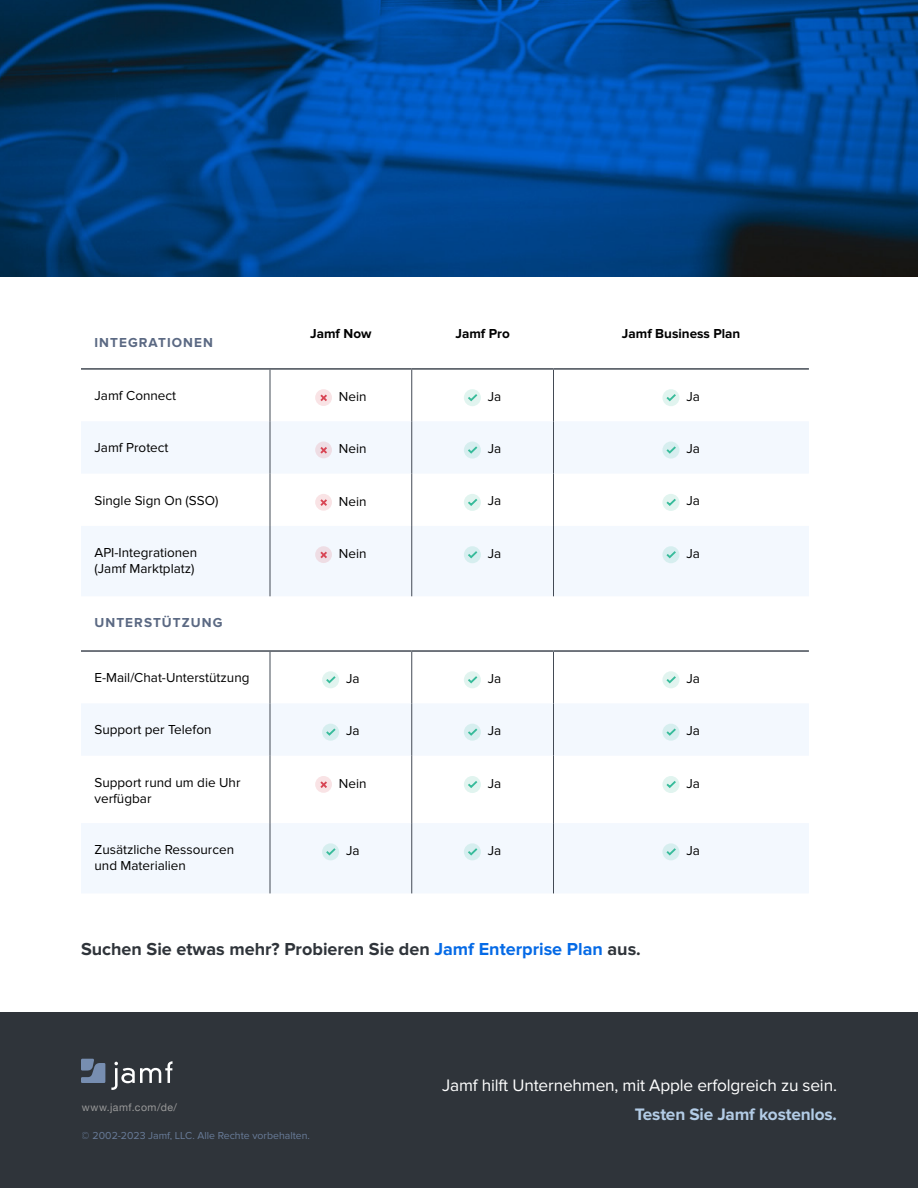
<style>
.page{position:relative;width:918px;height:1188px;background:#fff}
.page>*{position:absolute;margin:0;border:0;box-sizing:border-box;transform-origin:0 0}
.t1{font:700 18px "Proxima Nova";color:#2f343a}
.t2{font:17.25px "Proxima Nova";letter-spacing:-.01em;color:#fff}
.t3{font:700 17.25px "Proxima Nova";letter-spacing:-.01em;color:#b3cce6}
.t4{font:13.5px/16.2px "Proxima Nova";color:#000}
.t5{font:700 13.5px "Proxima Nova";color:#000}
.t6{font:700 13.5px "Proxima Nova";letter-spacing:.08em;color:#5b6983}
.t7{font:10.5px "Proxima Nova";color:#778eb1}
.t8{font:10.5px "Helvetica Neue";letter-spacing:.045em;color:#999}
.s1{color:#056ae6}
</style>
<div class="page">
<svg style="left:81px;top:421px;width:728px;height:472px;fill:#f3f8fe"></svg>
<hr style="left:270px;top:370px;width:1px;height:51px;background:#434a54">
<hr style="left:411px;top:370px;width:1px;height:51px;background:#434a54">
<hr style="left:553px;top:370px;width:1px;height:51px;background:#434a54">
<hr style="left:270px;top:421px;width:1px;height:53px;background:#434a54">
<hr style="left:411px;top:421px;width:1px;height:53px;background:#434a54">
<hr style="left:553px;top:421px;width:1px;height:53px;background:#434a54">
<hr style="left:270px;top:474px;width:1px;height:52px;background:#434a54">
<hr style="left:411px;top:474px;width:1px;height:52px;background:#434a54">
<hr style="left:553px;top:474px;width:1px;height:52px;background:#434a54">
<hr style="left:270px;top:526px;width:1px;height:70px;background:#434a54">
<hr style="left:411px;top:526px;width:1px;height:70px;background:#434a54">
<hr style="left:553px;top:526px;width:1px;height:70px;background:#434a54">
<hr style="left:270px;top:652px;width:1px;height:51px;background:#434a54">
<hr style="left:411px;top:652px;width:1px;height:51px;background:#434a54">
<hr style="left:553px;top:652px;width:1px;height:51px;background:#434a54">
<hr style="left:270px;top:703px;width:1px;height:53px;background:#434a54">
<hr style="left:411px;top:703px;width:1px;height:53px;background:#434a54">
<hr style="left:553px;top:703px;width:1px;height:53px;background:#434a54">
<hr style="left:270px;top:756px;width:1px;height:67px;background:#434a54">
<hr style="left:411px;top:756px;width:1px;height:67px;background:#434a54">
<hr style="left:553px;top:756px;width:1px;height:67px;background:#434a54">
<hr style="left:270px;top:823px;width:1px;height:70px;background:#434a54">
<hr style="left:411px;top:823px;width:1px;height:70px;background:#434a54">
<hr style="left:553px;top:823px;width:1px;height:70px;background:#434a54">
<hr style="left:81px;top:368px;width:189px;height:2px;background:#434a54">
<hr style="left:81px;top:650px;width:189px;height:2px;background:#434a54">
<hr style="left:270px;top:650px;width:142px;height:2px;background:#434a54">
<hr style="left:412px;top:650px;width:142px;height:2px;background:#434a54">
<hr style="left:554px;top:650px;width:255px;height:2px;background:#434a54">
<hr style="left:270px;top:368px;width:142px;height:2px;background:#434a54">
<hr style="left:412px;top:368px;width:142px;height:2px;background:#434a54">
<hr style="left:554px;top:368px;width:255px;height:2px;background:#434a54">
<div style="left:315px;top:389px;width:17px;height:17px;background:#f9e3e5;border-radius:50%"></div>
<svg style="left:320px;top:394px;width:7px;height:7px"></svg>
<div style="left:464px;top:389px;width:17px;height:17px;background:#e1f4ef;border-radius:50%"></div>
<svg style="left:468px;top:394px;width:10px;height:8px"></svg>
<svg style="left:662px;top:389px;width:18px;height:17px"></svg>
<svg style="left:664px;top:392px;width:14px;height:11px"></svg>
<div style="left:315px;top:442px;width:17px;height:16px;background:#eedde4;border-radius:50%"></div>
<svg style="left:320px;top:447px;width:7px;height:7px"></svg>
<svg style="left:464px;top:442px;width:17px;height:17px"></svg>
<svg style="left:466px;top:444px;width:13px;height:11px"></svg>
<svg style="left:662px;top:442px;width:18px;height:17px"></svg>
<svg style="left:664px;top:444px;width:14px;height:11px"></svg>
<div style="left:315px;top:494px;width:17px;height:17px;background:#f9e3e5;border-radius:50%"></div>
<svg style="left:320px;top:499px;width:7px;height:7px"></svg>
<div style="left:464px;top:494px;width:17px;height:17px;background:#e1f4ef;border-radius:50%"></div>
<svg style="left:468px;top:499px;width:10px;height:7px"></svg>
<div style="left:662px;top:494px;width:18px;height:17px;background:#e1f4ef;border-radius:50%"></div>
<svg style="left:666px;top:498px;width:10px;height:8px"></svg>
<div style="left:315px;top:546px;width:17px;height:17px;background:#eedde4;border-radius:50%"></div>
<svg style="left:320px;top:551px;width:7px;height:8px"></svg>
<div style="left:464px;top:546px;width:17px;height:17px;background:#d6eeef;border-radius:50%"></div>
<svg style="left:468px;top:551px;width:10px;height:8px"></svg>
<svg style="left:662px;top:546px;width:18px;height:17px"></svg>
<svg style="left:664px;top:549px;width:14px;height:11px"></svg>
<div style="left:322px;top:671px;width:17px;height:17px;background:#e1f4ef;border-radius:50%"></div>
<svg style="left:326px;top:674px;width:12px;height:11px"></svg>
<div style="left:464px;top:671px;width:17px;height:17px;background:#e1f4ef;border-radius:50%"></div>
<svg style="left:468px;top:676px;width:10px;height:8px"></svg>
<svg style="left:662px;top:671px;width:18px;height:17px"></svg>
<svg style="left:664px;top:674px;width:14px;height:11px"></svg>
<div style="left:322px;top:724px;width:17px;height:17px;background:#d6eeef;border-radius:50%"></div>
<svg style="left:326px;top:727px;width:12px;height:9px"></svg>
<div style="left:464px;top:724px;width:17px;height:17px;background:#d6eeef;border-radius:50%"></div>
<svg style="left:468px;top:728px;width:10px;height:8px"></svg>
<svg style="left:662px;top:724px;width:18px;height:17px"></svg>
<svg style="left:664px;top:727px;width:14px;height:10px"></svg>
<div style="left:315px;top:776px;width:17px;height:17px;background:#f9e3e5;border-radius:50%"></div>
<svg style="left:320px;top:781px;width:7px;height:7px"></svg>
<div style="left:464px;top:776px;width:17px;height:17px;background:#e1f4ef;border-radius:50%"></div>
<svg style="left:468px;top:781px;width:10px;height:7px"></svg>
<div style="left:662px;top:776px;width:18px;height:17px;background:#e1f4ef;border-radius:50%"></div>
<svg style="left:666px;top:781px;width:10px;height:7px"></svg>
<div style="left:322px;top:843px;width:17px;height:17px;background:#d6eeef;border-radius:50%"></div>
<svg style="left:326px;top:846px;width:12px;height:11px"></svg>
<div style="left:464px;top:843px;width:17px;height:17px;background:#d6eeef;border-radius:50%"></div>
<svg style="left:468px;top:848px;width:10px;height:8px"></svg>
<svg style="left:662px;top:843px;width:18px;height:17px"></svg>
<svg style="left:664px;top:846px;width:14px;height:11px"></svg>
<div style="left:0;top:1012px;width:918px;height:176px;background:#2f343a"></div>
<svg style="left:111px;top:1061px;width:62px;height:29px"></svg>
<svg style="left:81px;top:1059px;width:24px;height:24px"></svg>
<img style="left:0;top:0;width:918px;height:277px">
<p class="t6" style="left:94px;top:335px;width:120px">INTEGRATIONEN</p>
<p class="t5" style="left:310px;top:326px;width:63px">Jamf Now</p>
<p class="t5" style="left:455px;top:326px;width:56px">Jamf Pro</p>
<p class="t5" style="left:622px;top:326px;width:120px">Jamf Business Plan</p>
<p class="t4" style="left:94px;top:387px;width:83px">Jamf Connect</p>
<p class="t4" style="left:339px;top:388px;width:29px">Nein</p>
<p class="t4" style="left:488px;top:388px;width:15px">Ja</p>
<p class="t4" style="left:686px;top:388px;width:15px">Ja</p>
<p class="t4" style="left:94px;top:440px;width:76px">Jamf Protect</p>
<p class="t4" style="left:339px;top:441px;width:29px">Nein</p>
<p class="t4" style="left:488px;top:441px;width:15px">Ja</p>
<p class="t4" style="left:686px;top:441px;width:15px">Ja</p>
<p class="t4" style="left:94px;top:492px;width:125px">Single Sign On (SSO)</p>
<p class="t4" style="left:339px;top:493px;width:29px">Nein</p>
<p class="t4" style="left:488px;top:493px;width:15px">Ja</p>
<p class="t4" style="left:686px;top:493px;width:15px">Ja</p>
<p class="t4" style="left:94px;top:544px;width:104px">API-Integrationen (Jamf Marktplatz)</p>
<p class="t4" style="left:339px;top:545px;width:29px">Nein</p>
<p class="t4" style="left:488px;top:545px;width:15px">Ja</p>
<p class="t4" style="left:686px;top:545px;width:15px">Ja</p>
<p class="t6" style="left:94px;top:615px;width:130px">UNTERSTÜTZUNG</p>
<p class="t4" style="left:94px;top:670px;width:157px">E-Mail/Chat-Unterstützung</p>
<p class="t4" style="left:346px;top:671px;width:15px">Ja</p>
<p class="t4" style="left:488px;top:671px;width:15px">Ja</p>
<p class="t4" style="left:686px;top:671px;width:15px">Ja</p>
<p class="t4" style="left:94px;top:722px;width:119px">Support per Telefon</p>
<p class="t4" style="left:346px;top:723px;width:15px">Ja</p>
<p class="t4" style="left:488px;top:723px;width:15px">Ja</p>
<p class="t4" style="left:686px;top:723px;width:15px">Ja</p>
<p class="t4" style="left:94px;top:774px;width:148px">Support rund um die Uhr verfügbar</p>
<p class="t4" style="left:339px;top:775px;width:29px">Nein</p>
<p class="t4" style="left:488px;top:775px;width:15px">Ja</p>
<p class="t4" style="left:686px;top:775px;width:15px">Ja</p>
<p class="t4" style="left:94px;top:842px;width:141px">Zusätzliche Ressourcen und Materialien</p>
<p class="t4" style="left:346px;top:843px;width:15px">Ja</p>
<p class="t4" style="left:488px;top:843px;width:15px">Ja</p>
<p class="t4" style="left:686px;top:843px;width:15px">Ja</p>
<h1 class="t1" style="left:81px;top:939px;width:561px">Suchen Sie etwas mehr? Probieren Sie den <span class="s1">Jamf Enterprise Plan</span> aus.</h1>
<p class="t8" style="left:82px;top:1099px;width:97px">www.jamf.com/de/</p>
<p class="t7" style="left:82px;top:1129px;width:230px">© 2002-2023 Jamf, LLC. Alle Rechte vorbehalten.</p>
<p class="t2" style="left:442px;top:1076px;width:396px">Jamf hilft Unternehmen, mit Apple erfolgreich zu sein.</p>
<p class="t3" style="left:635px;top:1104px;width:204px">Testen Sie Jamf kostenlos.</p>
</div>
